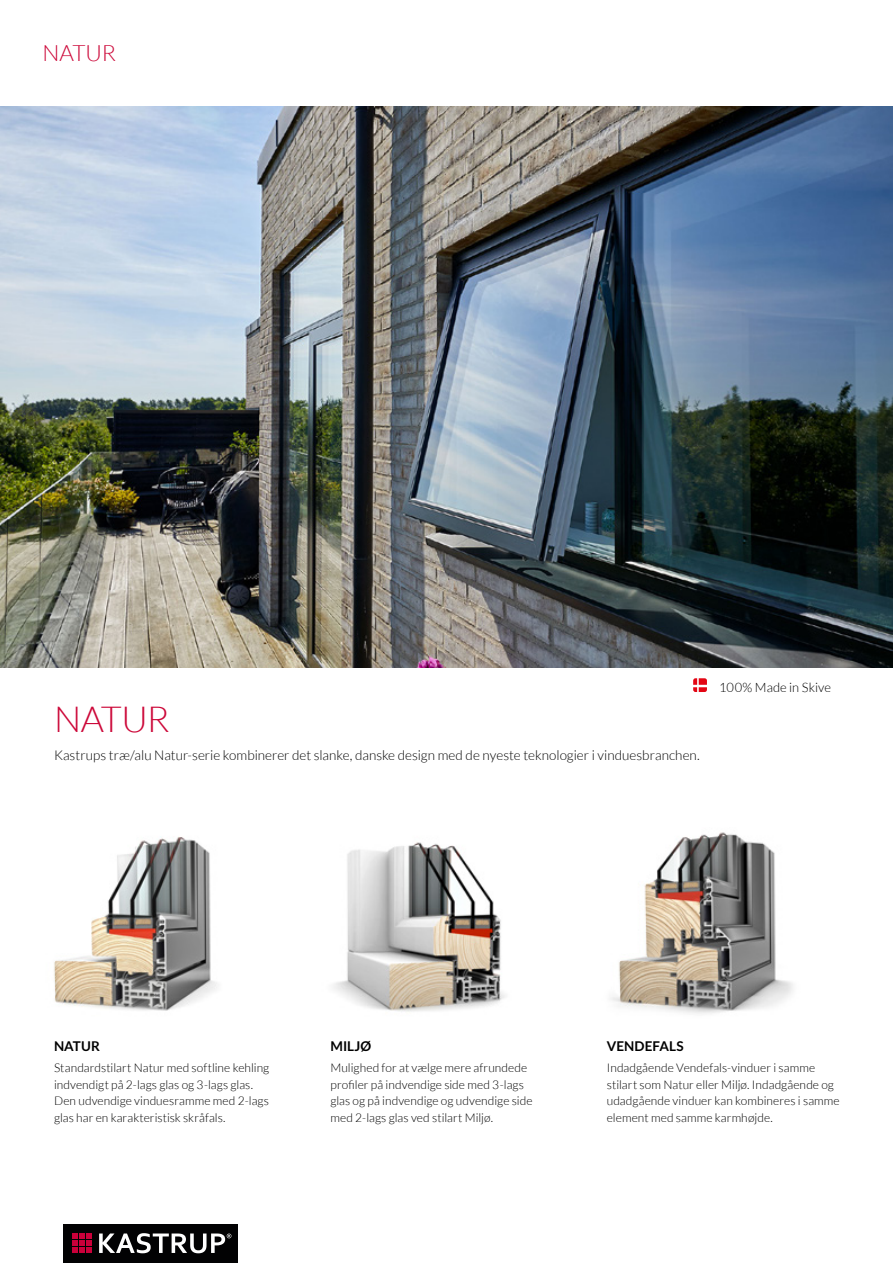
<style>
.page{position:relative;width:893px;height:1263px;background:#fff}
.page>*{position:absolute;margin:0;border:0;box-sizing:border-box;transform-origin:0 0}
.t1{font:300 36px "Lato";letter-spacing:-.02em;color:#cc0839}
.t2{font:300 22.5px "Lato";letter-spacing:-.005em;color:#cc0839}
.t3{font:300 13.5px "Lato";color:#000}
.t4{font:700 13.5px "Lato";letter-spacing:.005em;color:#000}
.t5{font:300 12.9px "Lato";color:#000}
.t6{font:300 12px/16.5px "Lato";letter-spacing:.005em;color:#000}
</style>
<div class="page">
<img style="left:54px;top:836px;width:163px;height:175px">
<img style="left:333px;top:842px;width:172px;height:170px">
<img style="left:610px;top:832px;width:183px;height:182px">
<div style="left:64px;top:1225px;width:174px;height:38px;background:#020203"></div>
<svg style="left:99px;top:1233px;width:132px;height:20px"></svg>
<svg style="left:72px;top:1233px;width:20px;height:20px"></svg>
<img style="left:0;top:106px;width:893px;height:562px">
<svg style="left:693px;top:678px;width:14px;height:14px"></svg>
<h2 class="t2" style="left:43px;top:40px;width:75px">NATUR</h2>
<h1 class="t1" style="left:54px;top:700px;width:117px">NATUR</h1>
<p class="t3" style="left:54px;top:748px;width:647px">Kastrups træ/alu Natur-serie kombinerer det slanke, danske design med de nyeste teknologier i vinduesbranchen.</p>
<p class="t5" style="left:719px;top:680px;width:113px">100% Made in Skive</p>
<p class="t4" style="left:54px;top:1038px;width:47px">NATUR</p>
<p class="t4" style="left:330px;top:1038px;width:43px">MILJØ</p>
<p class="t4" style="left:607px;top:1038px;width:78px">VENDEFALS</p>
<p class="t6" style="left:54px;top:1059px;width:217px">Standardstilart Natur med softline kehling indvendigt på 2-lags glas og 3-lags glas.<br>Den udvendige vinduesramme med 2-lags glas har en karakteristisk skråfals.</p>
<p class="t6" style="left:330px;top:1059px;width:204px">Mulighed for at vælge mere afrundede profiler på indvendige side med 3-lags glas og på indvendige og udvendige side med 2-lags glas ved stilart Miljø.</p>
<p class="t6" style="left:607px;top:1059px;width:234px">Indadgående Vendefals-vinduer i samme stilart som Natur eller Miljø. Indadgående og udadgående vinduer kan kombineres i samme element med samme karmhøjde.</p>
</div>
